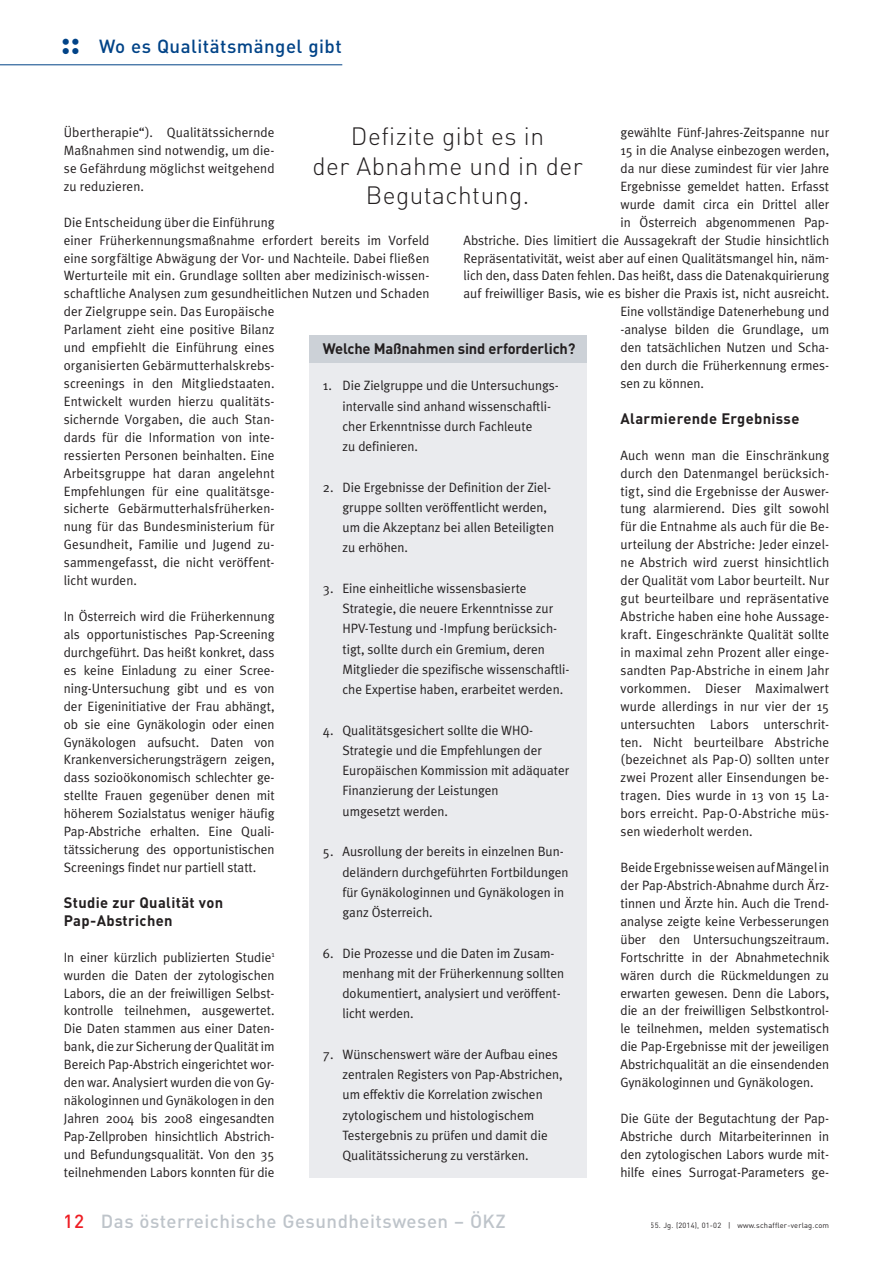
<style>
.page{position:relative;width:893px;height:1263px;background:#fff}
.page>*{position:absolute;margin:0;border:0;box-sizing:border-box;transform-origin:0 0}
.t1{font:24.75px/29.7px "DIN Light Alternate";letter-spacing:.02em;color:#231f20;text-align:center}
.t2{font:500 18.75px "DIN";letter-spacing:.025em;color:#bec4ca}
.t3{font:500 18.75px "DIN";letter-spacing:.025em;color:#014387}
.t4{font:700 15px/17.9px "DIN";letter-spacing:.025em;color:#231f20}
.t5{font:700 15px "DIN";letter-spacing:-.01em;color:#231f20}
.t6{font:13.5px/18px "Meta Plus Normal";color:#231f20}
.t7{font:7.5px "DIN";letter-spacing:.025em;color:#231f20}
.s1{font-family:"DIN Bold Alternate";font-weight:400;font-size:35.1px}
.s2{color:#ee1d23}
</style>
<div class="page">
<div style="left:309px;top:358px;width:277px;height:820px;background:#eaebee"></div>
<div style="left:309px;top:335px;width:277px;height:28px;background:#ccd1d7"></div>
<hr style="left:0;top:64px;width:342px;height:1px;background:#014387">
<h2 class="t3" style="left:60px;top:35px;width:283px"><span class="s1">::</span> Wo es Qualitätsmängel gibt</h2>
<p class="t6" style="left:64px;top:123px;width:212px;text-align:justify">Übertherapie“). Qualitätssichernde Maßnahmen sind notwendig, um die&shy;se Gefährdung möglichst weitgehend zu reduzieren.</p>
<p class="t6" style="left:64px;top:213px;width:367px">Die Entscheidung über die Einführung<br>einer Früherkennungsmaßnahme erfordert bereits im Vorfeld eine sorgfältige Abwägung der Vor- und Nachteile. Dabei fließen Werturteile mit ein. Grundlage sollten aber medizinisch-wissen&shy;schaftliche Analysen zum gesundheitlichen Nutzen und Schaden der Zielgruppe sein. Das Europäische<br>Parlament zieht eine positive Bilanz<br>und empfiehlt die Einführung eines<br>organisierten Gebärmutterhalskrebs-<br>screenings in den Mitgliedstaaten.<br>Entwickelt wurden hierzu qualitäts-<br>sichernde Vorgaben, die auch Stan-<br>dards für die Information von inte-<br>ressierten Personen beinhalten. Eine<br>Arbeitsgruppe hat daran angelehnt<br>Empfehlungen für eine qualitätsge-<br>sicherte Gebärmutterhalsfrüherken-<br>nung für das Bundesministerium für<br>Gesundheit, Familie und Jugend zu-<br>sammengefasst, die nicht veröffent-<br>licht wurden.</p>
<p class="t6" style="left:64px;top:607px;width:212px;text-align:justify">In Österreich wird die Früherkennung als opportunistisches Pap-Screening durchgeführt. Das heißt konkret, dass es keine Einladung zu einer Scree&shy;ning-Untersuchung gibt und es von der Eigeninitiative der Frau abhängt, ob sie eine Gynäkologin oder einen Gynäkologen aufsucht. Daten von Krankenversicherungsträgern zeigen, dass sozioökonomisch schlechter ge&shy;stellte Frauen gegenüber denen mit höherem Sozialstatus weniger häufig Pap-Abstriche erhalten. Eine Quali&shy;tätssicherung des opportunistischen Screenings findet nur partiell statt.</p>
<p class="t4" style="left:64px;top:893px;width:161px">Studie zur Qualität von<br>Pap-Abstrichen</p>
<p class="t6" style="left:64px;top:948px;width:212px;text-align:justify">In einer kürzlich publizierten Studie<sup>1 </sup>wurden die Daten der zytologischen Labors, die an der freiwilligen Selbst&shy;kontrolle teilnehmen, ausgewertet.<br>Die Daten stammen aus einer Daten&shy;bank, die zur Sicherung der Qualität im Bereich Pap-Abstrich eingerichtet wor&shy;den war. Analysiert wurden die von Gy&shy;näkologinnen und Gynäkologen in den Jahren 2004 bis 2008 eingesandten Pap-Zellproben hinsichtlich Abstrich&shy;und Befundungsqualität. Von den 35 teilnehmenden Labors konnten für die</p>
<h1 class="t1" style="left:312px;top:121px;width:272px">Defizite gibt es in<br>der Abnahme und in der<br>Begutachtung.</h1>
<p class="t6" style="left:620px;top:123px;width:210px">gewählte Fünf-Jahres-Zeitspanne nur</p>
<p class="t6" style="left:620px;top:141px;width:210px">15 in die Analyse einbezogen werden,</p>
<p class="t6" style="left:620px;top:159px;width:210px">da nur diese zumindest für vier Jahre</p>
<p class="t6" style="left:620px;top:177px;width:210px">Ergebnisse gemeldet hatten. Erfasst</p>
<p class="t6" style="left:620px;top:195px;width:210px">wurde damit circa ein Drittel aller</p>
<p class="t6" style="left:620px;top:213px;width:210px">in Österreich abgenommenen Pap-</p>
<p class="t6" style="left:463px;top:231px;width:367px">Abstriche. Dies limitiert die Aussagekraft der Studie hinsichtlich</p>
<p class="t6" style="left:463px;top:249px;width:367px">Repräsentativität, weist aber auf einen Qualitätsmangel hin, näm-</p>
<p class="t6" style="left:463px;top:267px;width:367px">lich den, dass Daten fehlen. Das heißt, dass die Datenakquirierung</p>
<p class="t6" style="left:463px;top:284px;width:367px">auf freiwilliger Basis, wie es bisher die Praxis ist, nicht ausreicht.</p>
<p class="t6" style="left:620px;top:302px;width:210px">Eine vollständige Datenerhebung und</p>
<p class="t6" style="left:620px;top:320px;width:210px">-analyse bilden die Grundlage, um</p>
<p class="t6" style="left:620px;top:338px;width:210px">den tatsächlichen Nutzen und Scha-</p>
<p class="t6" style="left:620px;top:356px;width:210px">den durch die Früherkennung ermes-</p>
<p class="t6" style="left:620px;top:374px;width:85px">sen zu können.</p>
<p class="t4" style="left:620px;top:409px;width:180px">Alarmierende Ergebnisse</p>
<p class="t6" style="left:620px;top:446px;width:210px;text-align:justify">Auch wenn man die Einschränkung durch den Datenmangel berücksich&shy;tigt, sind die Ergebnisse der Auswer&shy;tung alarmierend. Dies gilt sowohl für die Entnahme als auch für die Be&shy;urteilung der Abstriche: Jeder einzel&shy;ne Abstrich wird zuerst hinsichtlich der Qualität vom Labor beurteilt. Nur gut beurteilbare und repräsentative Abstriche haben eine hohe Aussage&shy;kraft. Eingeschränkte Qualität sollte in maximal zehn Prozent aller einge&shy;sandten Pap-Abstriche in einem Jahr vorkommen. Dieser Maximalwert wurde allerdings in nur vier der 15 untersuchten Labors unterschrit&shy;ten. Nicht beurteilbare Abstriche (bezeichnet als Pap-O) sollten unter zwei Prozent aller Einsendungen be&shy;tragen. Dies wurde in 13 von 15 La&shy;bors erreicht. Pap-O-Abstriche müs&shy;sen wiederholt werden.</p>
<p class="t6" style="left:620px;top:858px;width:210px;text-align:justify">Beide Ergebnisse weisen auf Mängel in der Pap-Abstrich-Abnahme durch Ärz&shy;tinnen und Ärzte hin. Auch die Trend&shy;analyse zeigte keine Verbesserungen über den Untersuchungszeitraum.<br>Fortschritte in der Abnahmetechnik wären durch die Rückmeldungen zu erwarten gewesen. Denn die Labors, die an der freiwilligen Selbstkontrol&shy;le teilnehmen, melden systematisch die Pap-Ergebnisse mit der jeweiligen Abstrichqualität an die einsendenden Gynäkologinnen und Gynäkologen.</p>
<p class="t6" style="left:620px;top:1109px;width:210px;text-align:justify">Die Güte der Begutachtung der Pap-Abstriche durch Mitarbeiterinnen in den zytologischen Labors wurde mit&shy;hilfe eines Surrogat-Parameters ge-</p>
<p class="t5" style="left:323px;top:339px;width:254px">Welche Maßnahmen sind erforderlich?</p>
<p class="t6" style="left:342px;top:375px;width:217px;line-height:20.2px;text-indent:-20px">1. Die Zielgruppe und die Untersuchungs&shy;intervalle sind anhand wissenschaftli&shy;cher Erkenntnisse durch Fachleute<br>zu definieren.</p>
<p class="t6" style="left:342px;top:477px;width:213px;line-height:20.2px;text-indent:-20px">2. Die Ergebnisse der Definition der Ziel&shy;gruppe sollten veröffentlicht werden, um die Akzeptanz bei allen Beteiligten zu erhöhen.</p>
<p class="t6" style="left:342px;top:578px;width:229px;line-height:20.2px;text-indent:-20px">3. Eine einheitliche wissensbasierte Strategie, die neuere Erkenntnisse zur HPV-Testung und -Impfung berücksich&shy;tigt, sollte durch ein Gremium, deren Mitglieder die spezifische wissenschaftli&shy;che Expertise haben, erarbeitet werden.</p>
<p class="t6" style="left:342px;top:720px;width:228px;line-height:20.2px;text-indent:-20px">4. Qualitätsgesichert sollte die WHO-<br>Strategie und die Empfehlungen der<br>Europäischen Kommission mit adäquater<br>Finanzierung der Leistungen<br>umgesetzt werden.</p>
<p class="t6" style="left:342px;top:841px;width:228px;line-height:20.2px;text-indent:-20px">5. Ausrollung der bereits in einzelnen Bun&shy;deländern durchgeführten Fortbildungen für Gynäkologinnen und Gynäkologen in ganz Österreich.</p>
<p class="t6" style="left:342px;top:942px;width:223px;line-height:20.2px;text-indent:-20px">6. Die Prozesse und die Daten im Zusam&shy;menhang mit der Früherkennung sollten dokumentiert, analysiert und veröffent&shy;licht werden.</p>
<p class="t6" style="left:342px;top:1044px;width:222px;line-height:20.2px;text-indent:-20px">7. Wünschenswert wäre der Aufbau eines zentralen Registers von Pap-Abstrichen, um effektiv die Korrelation zwischen zytologischem und histologischem Testergebnis zu prüfen und damit die Qualitätssicherung zu verstärken.</p>
<h2 class="t2" style="left:64px;top:1209px;width:443px"><span class="s2">12</span> Das österreichische Gesundheitswesen – ÖKZ</h2>
<p class="t7" style="left:651px;top:1220px;width:180px">55. Jg. (2014), 01-02 | www.schaffler-verlag.com</p>
</div>
